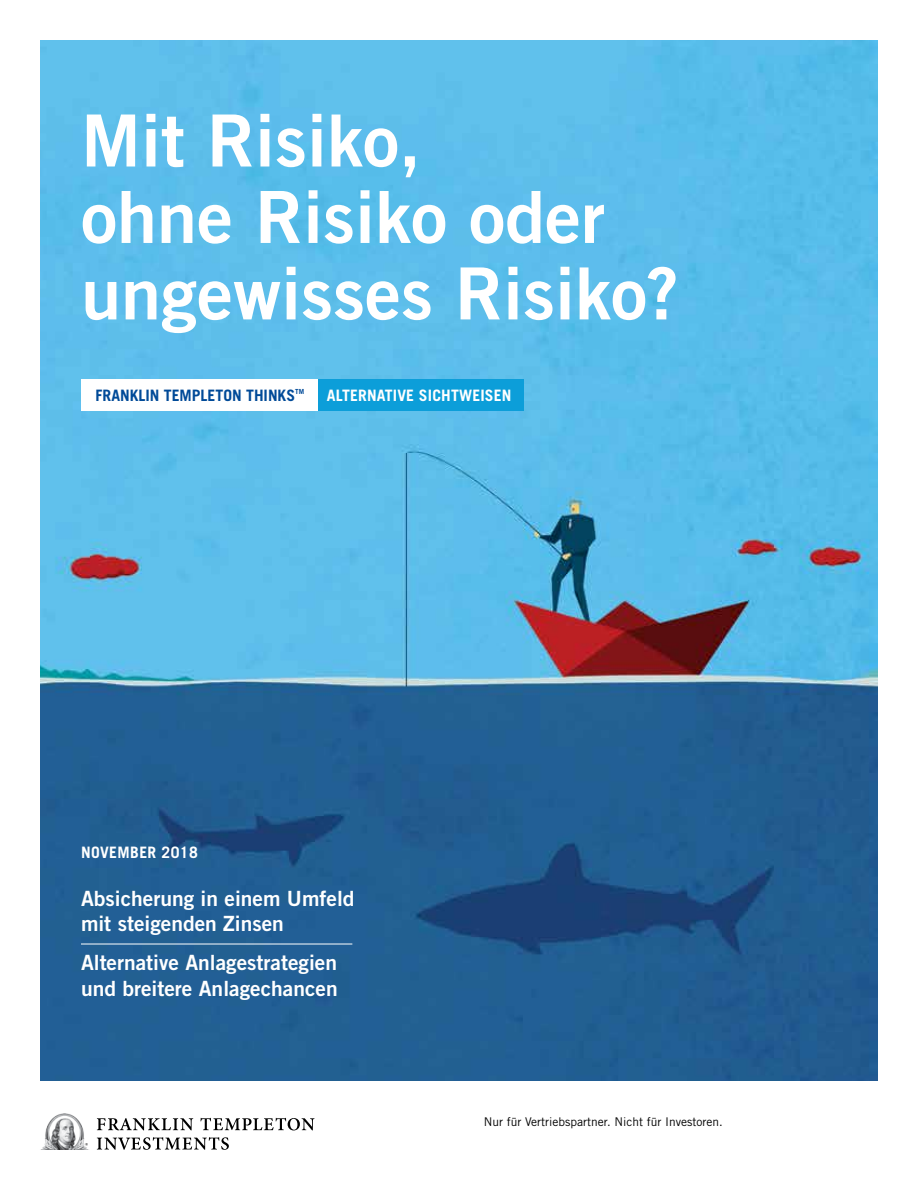
<style>
.page{position:relative;width:918px;height:1188px;background:#fff}
.page>*{position:absolute;margin:0;border:0;box-sizing:border-box;transform-origin:0 0}
.t1{font:72px/76.5px "Trade Gothic LT Std Bd 2";color:#fff}
.t2{font:21px/25.5px "Trade Gothic LT Std Bd 2";color:#fff}
.t3{font:700 15.75px "Trade Gothic LT Std";letter-spacing:.01em;color:#fff}
.t4{font:700 15.75px "Trade Gothic LT Std";color:#004a98}
.t5{font:12px "Trade Gothic LT Std";color:#000}
.t6{font:700 7.05px "Trade Gothic LT Std";color:#004a98}
</style>
<div class="page">
<img style="left:40px;top:40px;width:838px;height:1041px">
<div style="left:81px;top:380px;width:237px;height:31px;background:#fff"></div>
<div style="left:318px;top:380px;width:205px;height:31px;background:#0c9ed9"></div>
<svg style="left:97px;top:1118px;width:96px;height:12px"></svg>
<svg style="left:201px;top:1118px;width:113px;height:12px"></svg>
<svg style="left:97px;top:1137px;width:132px;height:13px"></svg>
<img style="left:40px;top:1113px;width:49px;height:37px">
<hr style="left:81px;top:944px;width:271px;height:1px;background:#fff">
<h1 class="t1" style="left:81px;top:101px;width:599px">Mit Risiko,<br>ohne Risiko oder ungewisses Risiko?</h1>
<p class="t4" style="left:96px;top:386px;width:201px">FRANKLIN TEMPLETON THINKS</p>
<p class="t6" style="left:295px;top:387px;width:10px">TM</p>
<p class="t3" style="left:327px;top:386px;width:186px">ALTERNATIVE SICHTWEISEN</p>
<p class="t3" style="left:81px;top:843px;width:118px">NOVEMBER 2018</p>
<p class="t2" style="left:81px;top:885px;width:275px">Absicherung in einem Umfeld mit steigenden Zinsen</p>
<p class="t2" style="left:81px;top:950px;width:258px">Alternative Anlagestrategien und breitere Anlagechancen</p>
<p class="t5" style="left:484px;top:1114px;width:241px">Nur für Vertriebspartner. Nicht für Investoren.</p>
</div>
